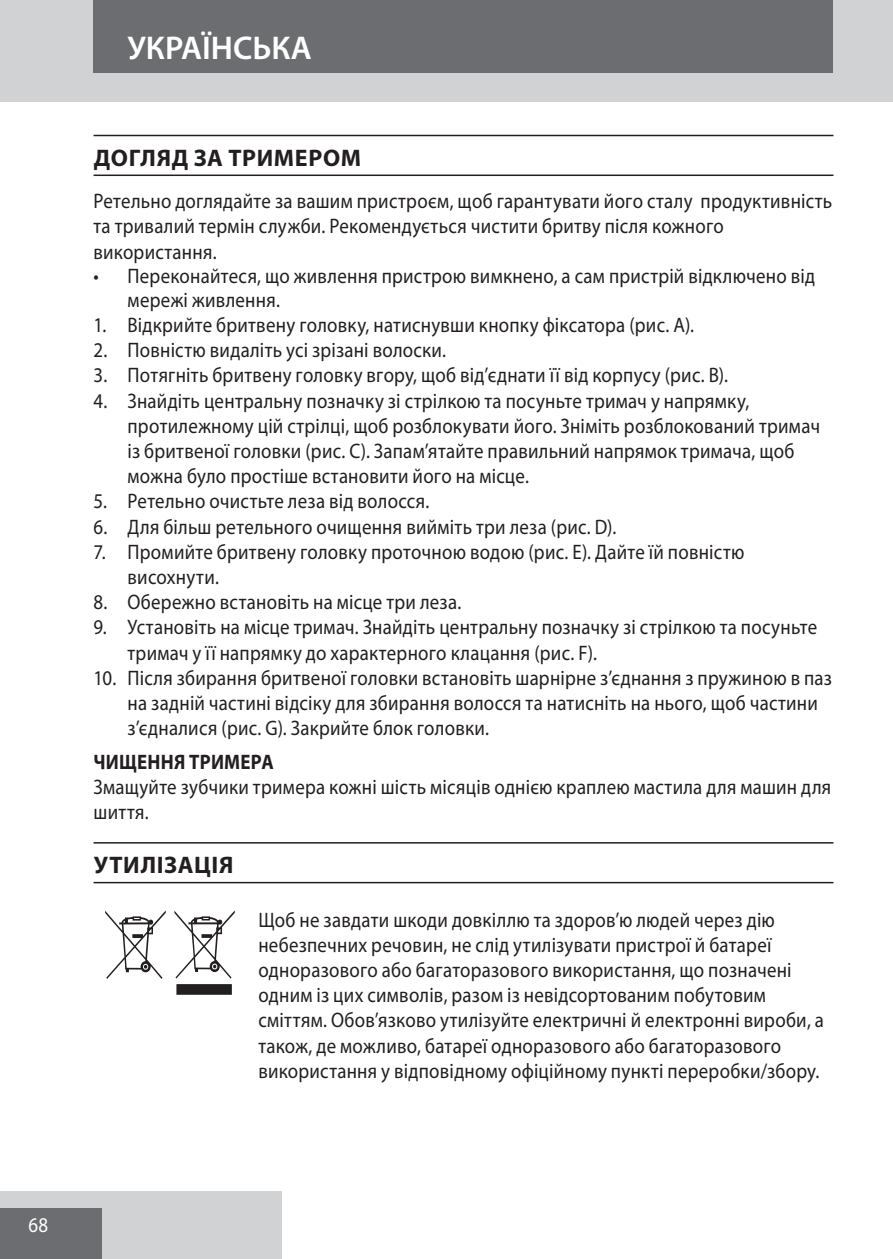
<style>
.page{position:relative;width:893px;height:1259px;background:#fff}
.page>*{position:absolute;margin:0;border:0;box-sizing:border-box;transform-origin:0 0}
.Default{font:120px "Myriad Mine";color:#231f20;scale:.9 1}
.t1{font:600 33px "Myriad Pro";color:#fff}
.heading{font:700 24px "Myriad Pro";letter-spacing:.03em;color:#231f20}
.Default-2{font:21px/25.2px "Myriad Pro";letter-spacing:.015em;color:#231f20;scale:.9 1}
.t2{font:700 21px "Myriad Pro";letter-spacing:.015em;color:#231f20;scale:.9 1}
.t3{font:21px "Myriad Pro";color:#fff;scale:.9 1}
</style>
<div class="page">
<div style="left:0;top:0;width:893px;height:102px;background:#d1d2d4"></div>
<div style="left:0;top:1191px;width:282px;height:68px;background:#d1d2d4"></div>
<div style="left:0;top:1208px;width:102px;height:51px;background:#6c6d70"></div>
<div style="left:94px;top:0;width:739px;height:73px;background:#6c6d70"></div>
<hr style="left:94px;top:135px;width:739px;height:1px;background:#231f20">
<hr style="left:94px;top:174px;width:739px;height:2px;background:#231f20">
<hr style="left:94px;top:842px;width:739px;height:1px;background:#231f20">
<hr style="left:94px;top:882px;width:739px;height:1px;background:#231f20">
<p class="t1" style="left:128px;top:27px;width:186px">УКРАЇНСЬКА</p>
<p class="heading" style="left:94px;top:142px;width:269px">ДОГЛЯД ЗА ТРИМЕРОМ</p>
<p class="Default-2" style="left:94px;top:188px;width:822px">Ретельно доглядайте за вашим пристроєм, щоб гарантувати його сталу продуктивність та тривалий термін служби. Рекомендується чистити бритву після кожного використання.</p>
<p class="Default-2" style="left:128px;top:263px;width:766px;line-height:24px;text-indent:-34px">• Переконайтеся, що живлення пристрою вимкнено, а сам пристрій відключено від мережі живлення.</p>
<p class="Default-2" style="left:94px;top:312px;width:669px">1. Відкрийте бритвену головку, натиснувши кнопку фіксатора (рис. A).</p>
<p class="Default-2" style="left:94px;top:337px;width:393px">2. Повністю видаліть усі зрізані волоски.</p>
<p class="Default-2" style="left:94px;top:362px;width:706px">3. Потягніть бритвену головку вгору, щоб від’єднати її від корпусу (рис. B).</p>
<p class="Default-2" style="left:128px;top:387px;width:771px;text-indent:-34px">4. Знайдіть центральну позначку зі стрілкою та посуньте тримач у напрямку, протилежному цій стрілці, щоб розблокувати його. Зніміть розблокований тримач із бритвеної головки (рис. C). Запам’ятайте правильний напрямок тримача, щоб можна було простіше встановити його на місце.</p>
<p class="Default-2" style="left:94px;top:488px;width:375px">5. Ретельно очистьте леза від волосся.</p>
<p class="Default-2" style="left:94px;top:513px;width:582px">6. Для більш ретельного очищення вийміть три леза (рис. D).</p>
<p class="Default-2" style="left:128px;top:539px;width:687px;text-indent:-34px">7. Промийте бритвену головку проточною водою (рис. E). Дайте їй повністю висохнути.</p>
<p class="Default-2" style="left:94px;top:589px;width:410px">8. Обережно встановіть на місце три леза.</p>
<p class="Default-2" style="left:128px;top:614px;width:768px;text-indent:-34px">9. Установіть на місце тримач. Знайдіть центральну позначку зі стрілкою та посуньте тримач у її напрямку до характерного клацання (рис. F).</p>
<p class="Default-2" style="left:128px;top:665px;width:784px;text-indent:-34px">10. Після збирання бритвеної головки встановіть шарнірне з’єднання з пружиною в паз на задній частині відсіку для збирання волосся та натисніть на нього, щоб частини з’єдналися (рис. G). Закрийте блок головки.</p>
<p class="t2" style="left:94px;top:748px;width:202px">ЧИЩЕННЯ ТРИМЕРА</p>
<p class="Default-2" style="left:94px;top:774px;width:821px">Змащуйте зубчики тримера кожні шість місяців однією краплею мастила для машин для шиття.</p>
<p class="heading" style="left:94px;top:849px;width:141px">УТИЛІЗАЦІЯ</p>
<p class="Default" style="left:105px;top:894px;width:151px">W</p>
<p class="Default-2" style="left:258px;top:906px;width:630px">Щоб не завдати шкоди довкіллю та здоров’ю людей через дію небезпечних речовин, не слід утилізувати пристрої й батареї одноразового або багаторазового використання, що позначені одним із цих символів, разом із невідсортованим побутовим сміттям. Обов’язково утилізуйте електричні й електронні вироби, а також, де можливо, батареї одноразового або багаторазового використання у відповідному офіційному пункті переробки/збору.</p>
<p class="t3" style="left:28px;top:1212px;width:23px">68</p>
</div>
